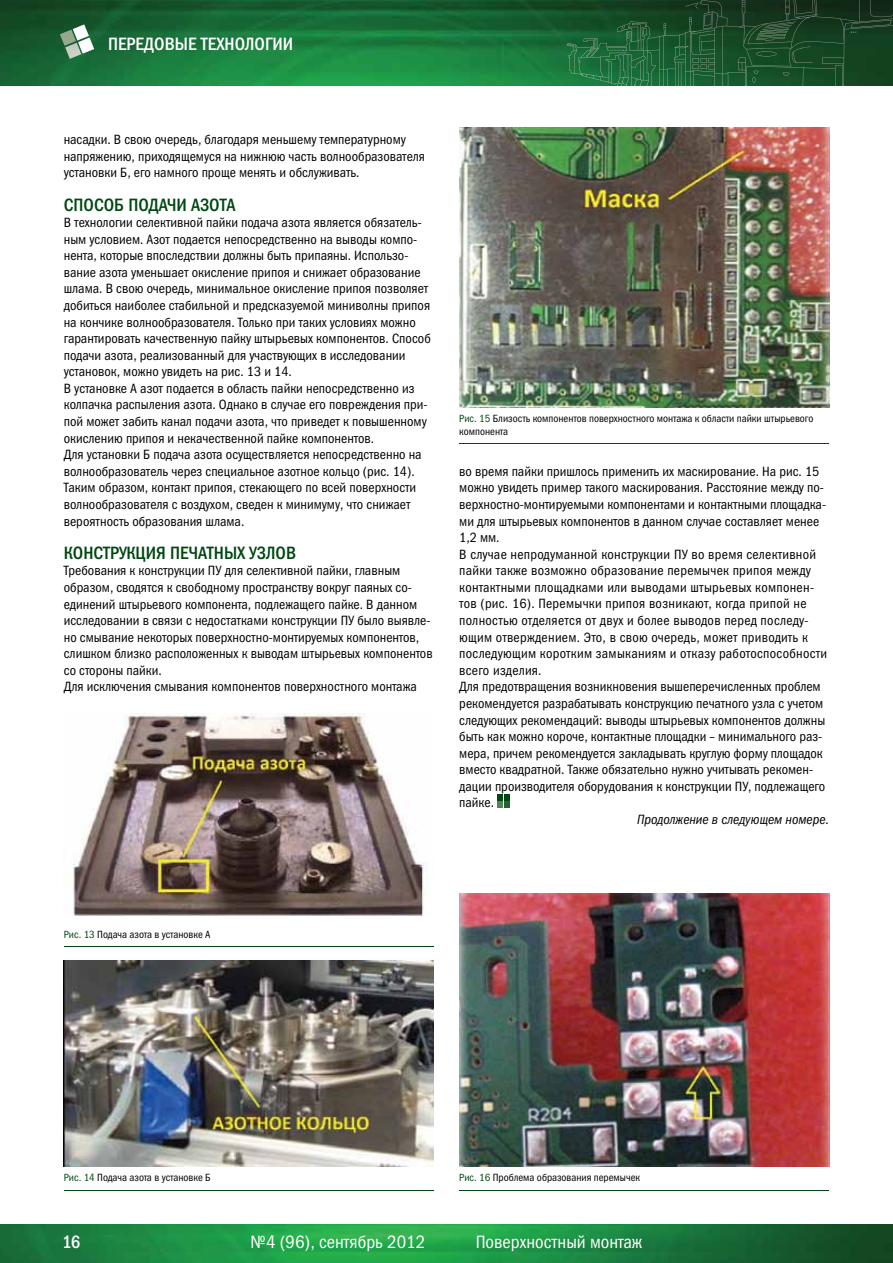
<style>
.page{position:relative;width:893px;height:1263px;background:#fff}
.page>*{position:absolute;margin:0;border:0;box-sizing:border-box;transform-origin:0 0}
.t1{font:18px "Franklin Gothic Medi Cond C";color:#004712}
.t2{font:18px "Franklin Gothic Book Cond C";color:#fff}
.t3{font:18px "Franklin Gothic Medi Cond C";color:#fff}
.t4{font:13.5px/16.6px "Franklin Gothic Book Cond C";color:#000}
.t5{font:italic 13.5px "Franklin Gothic Book Cond C";color:#000}
.t6{font:10.5px/12.6px "Franklin Gothic Book Cond C";color:#000}
.s1{color:#004712}
</style>
<div class="page">
<img style="left:0;top:1225px;width:893px;height:38px">
<img style="left:0;top:0;width:893px;height:85px">
<svg style="left:617px;top:85px;width:227px;height:52px"></svg>
<img style="left:617px;top:0;width:276px;height:46px">
<img style="left:65px;top:46px;width:16px;height:13px">
<svg style="left:73px;top:24px;width:21px;height:30px"></svg>
<img style="left:60px;top:30px;width:16px;height:16px">
<svg style="left:497px;top:795px;width:13px;height:12px"></svg>
<hr style="left:64px;top:1190px;width:370px;height:1px;background:#004712">
<hr style="left:64px;top:946px;width:370px;height:1px;background:#004712">
<hr style="left:459px;top:443px;width:370px;height:1px;background:#004712">
<hr style="left:459px;top:1190px;width:370px;height:1px;background:#004712">
<img style="left:459px;top:893px;width:370px;height:274px">
<img style="left:459px;top:128px;width:370px;height:279px">
<img style="left:64px;top:961px;width:370px;height:206px">
<img style="left:73px;top:714px;width:353px;height:201px">
<h1 class="t3" style="left:108px;top:34px;width:187px">ПЕРЕДОВЫЕ ТЕХНОЛОГИИ</h1>
<p class="t4" style="left:64px;top:131px;width:363px">насадки. В свою очередь, благодаря меньшему температурному напряжению, приходящемуся на нижнюю часть волнообразователя установки Б, его намного проще менять и обслуживать.</p>
<h1 class="t1" style="left:64px;top:194px;width:173px">СПОСОБ ПОДАЧИ АЗОТА</h1>
<p class="t4" style="left:64px;top:214px;width:369px">В технологии селективной пайки подача азота является обязатель&shy;ным условием. Азот подается непосредственно на выводы компо&shy;нента, которые впоследствии должны быть припаяны. Использо&shy;вание азота уменьшает окисление припоя и снижает образование шлама. В свою очередь, минимальное окисление припоя позволяет добиться наиболее стабильной и предсказуемой миниволны припоя на кончике волнообразователя. Только при таких условиях можно гарантировать качественную пайку штырьевых компонентов. Способ подачи азота, реализованный для участвующих в исследовании установок, можно увидеть на рис. 13 и 14.<br>В установке А азот подается в область пайки непосредственно из колпачка распыления азота. Однако в случае его повреждения при&shy;пой может забить канал подачи азота, что приведет к повышенному окислению припоя и некачественной пайке компонентов.<br>Для установки Б подача азота осуществляется непосредственно на волнообразователь через специальное азотное кольцо (рис. 14).<br>Таким образом, контакт припоя, стекающего по всей поверхности волнообразователя с воздухом, сведен к минимуму, что снижает вероятность образования шлама.</p>
<h1 class="t1" style="left:64px;top:543px;width:234px">КОНСТРУКЦИЯ ПЕЧАТНЫХ УЗЛОВ</h1>
<p class="t4" style="left:64px;top:562px;width:370px">Требования к конструкции ПУ для селективной пайки, главным образом, сводятся к свободному пространству вокруг паяных со&shy;единений штырьевого компонента, подлежащего пайке. В данном исследовании в связи с недостатками конструкции ПУ было выявле&shy;но смывание некоторых поверхностно-монтируемых компонентов, слишком близко расположенных к выводам штырьевых компонентов со стороны пайки.<br>Для исключения смывания компонентов поверхностного монтажа</p>
<p class="t6" style="left:459px;top:412px;width:356px"><span class="s1">Рис. 15</span> Близость компонентов поверхностного монтажа к области пайки штырьевого компонента</p>
<p class="t4" style="left:459px;top:463px;width:369px">во время пайки пришлось применить их маскирование. На рис. 15 можно увидеть пример такого маскирования. Расстояние между по&shy;верхностно-монтируемыми компонентами и контактными площадка&shy;ми для штырьевых компонентов в данном случае составляет менее 1,2 мм.<br>В случае непродуманной конструкции ПУ во время селективной пайки также возможно образование перемычек припоя между контактными площадками или выводами штырьевых компонен&shy;тов (рис. 16). Перемычки припоя возникают, когда припой не полностью отделяется от двух и более выводов перед последу&shy;ющим отверждением. Это, в свою очередь, может приводить к последующим коротким замыканиям и отказу работоспособности всего изделия.<br>Для предотвращения возникновения вышеперечисленных проблем рекомендуется разрабатывать конструкцию печатного узла с учетом следующих рекомендаций: выводы штырьевых компонентов должны быть как можно короче, контактные площадки – минимального раз&shy;мера, причем рекомендуется закладывать круглую форму площадок вместо квадратной. Также обязательно нужно учитывать рекомен&shy;дации производителя оборудования к конструкции ПУ, подлежащего пайке.</p>
<p class="t5" style="left:637px;top:812px;width:194px">Продолжение в следующем номере.</p>
<p class="t6" style="left:64px;top:928px;width:148px"><span class="s1">Рис. 13</span> Подача азота в установке А</p>
<p class="t6" style="left:64px;top:1171px;width:149px"><span class="s1">Рис. 14</span> Подача азота в установке Б</p>
<p class="t6" style="left:459px;top:1171px;width:182px"><span class="s1">Рис. 16</span> Проблема образования перемычек</p>
<h1 class="t3" style="left:62px;top:1232px;width:20px">16</h1>
<h1 class="t2" style="left:251px;top:1232px;width:176px">№4 (96), сентябрь 2012</h1>
<h1 class="t2" style="left:476px;top:1232px;width:168px">Поверхностный монтаж</h1>
</div>
